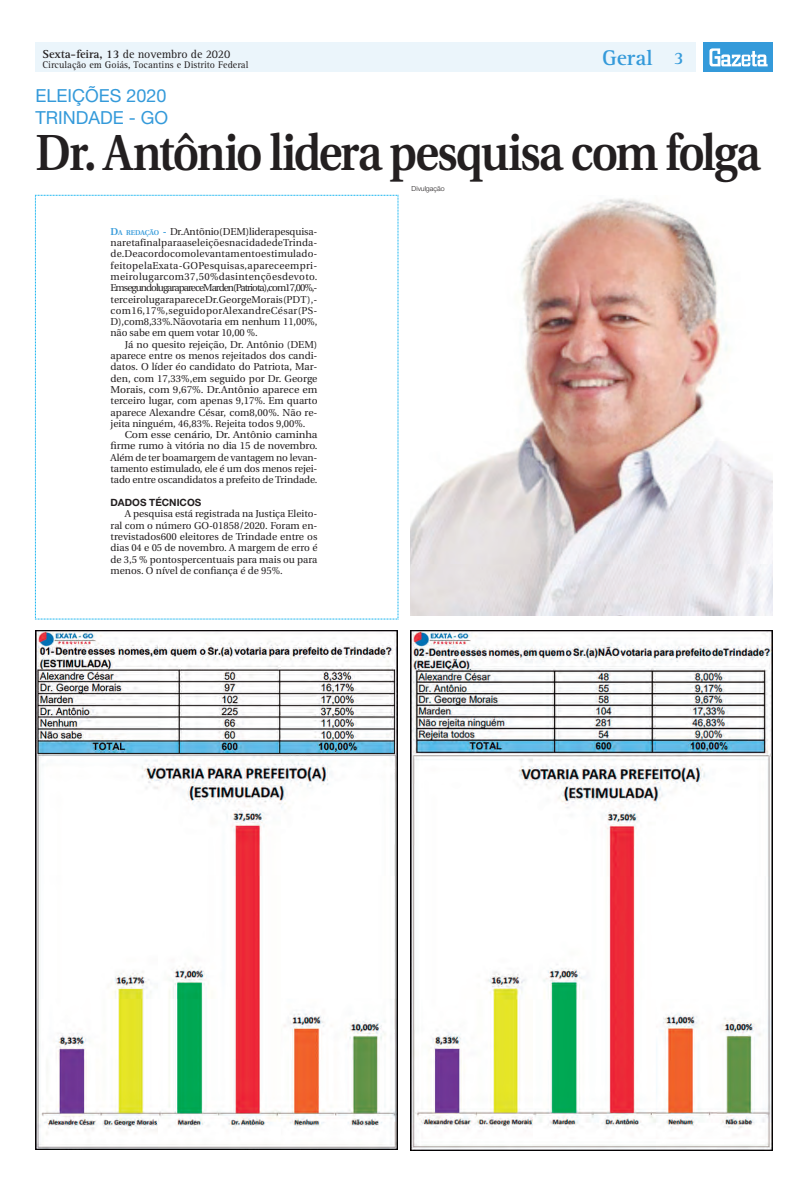
<style>
.page{position:relative;width:808px;height:1191px;background:#fff}
.page>*{position:absolute;margin:0;border:0;box-sizing:border-box;transform-origin:0 0}
.Manchete{font:600 50.6px "Utopia";letter-spacing:-.045em;color:#231f20;scale:.9 1}
.t1{font:700 22px "Rotis Serif";color:#349ada}
.Retranca{font:18px "Helvetica Neue";color:#349ada}
.t2{font:700 18px "Rotis Serif";color:#349ada}
.t3{font:12px "Rotis Serif";letter-spacing:-.01em;color:#231f20}
.TExto_Corrido{font:10px/11.3px "Utopia";color:#231f20;text-align:justify}
.Repórter{font:10px/11.3px "Utopia";letter-spacing:-.01em;color:#231f20;text-align:justify}
.TExto_Corrido-2{font:10px/11.3px "Utopia";color:#231f20;text-align:justify;scale:1.08 1}
.t4{font:10px "Rotis Serif";color:#231f20}
.Intertítulo{font:700 10px "Helvetica Neue";color:#231f20}
.Crédito_Fotógrafo{font:300 7px "Helvetica Neue";color:#231f20}
.s1{font-weight:700}
.s2{font-weight:600;color:#349ada}
.s3{font-weight:600;font-size:7px;color:#349ada}
</style>
<div class="page">
<div style="left:35px;top:43px;width:661px;height:29px;background:#ebf5fb"></div>
<div style="left:703px;top:43px;width:69px;height:29px;background:#349ada"></div>
<svg style="left:709px;top:48px;width:59px;height:18px"></svg>
<img style="left:410px;top:198px;width:362px;height:417px">
<img style="left:35px;top:630px;width:363px;height:519px">
<img style="left:410px;top:630px;width:362px;height:520px">
<svg style="left:35px;top:195px;width:363px;height:424px"></svg>
<p class="t3" style="left:43px;top:47px;width:189px"><span class="s1">Sexta-feira, 13</span> de novembro de 2020</p>
<p class="t4" style="left:43px;top:59px;width:207px">Circulação em Goiás, Tocantins e Distrito Federal</p>
<p class="t1" style="left:602px;top:45px;width:52px">Geral</p>
<p class="t2" style="left:674px;top:48px;width:12px">3</p>
<p class="Retranca" style="left:35px;top:85px;width:133px">ELEIÇÕES 2020</p>
<p class="Retranca" style="left:35px;top:107px;width:134px">TRINDADE - GO</p>
<p class="Manchete" style="left:35px;top:124px;width:807px">Dr. Antônio lidera pesquisa com folga</p>
<p class="Repórter" style="left:111px;top:226px;width:208px"><span class="s2">D</span><span class="s3">A REDAÇÃO</span> <span class="s2">-</span> Dr.Antõnio(DEM)liderapesquisa&shy;naretafinalparaaseleiçõesnacidadedeTrinda&shy;de.Deacordocomolevantamentoestimulado&shy;feitopelaExata-GOPesquisas,apareceempri&shy;meirolugarcom37,50%dasintençõesdevoto.<br>EmsegundolugarapareceMarden(Patriota),com17,00%,- terceirolugarapareceDr.GeorgeMorais(PDT),- com16,17%,seguidoporAlexandreCésar(PS-D),com8,33%.Nãovotaria em nenhum 11,00%, não sabe em quem votar 10,00 %.</p>
<p class="TExto_Corrido" style="left:111px;top:339px;width:208px;text-indent:14px">Já no quesito rejeição, Dr. Antônio (DEM) aparece entre os menos rejeitados dos candi&shy;datos. O líder éo candidato do Patriota, Mar&shy;den, com 17,33%,em seguido por Dr. George Morais, com 9,67%. Dr.Antônio aparece em terceiro lugar, com apenas 9,17%. Em quarto aparece Alexandre César, com8,00%. Não re&shy;jeita ninguém, 46,83%. Rejeita todos 9,00%.</p>
<p class="TExto_Corrido-2" style="left:111px;top:429px;width:193px;text-indent:14px">Com esse cenário, Dr. Antônio caminha firme rumo à vitória no dia 15 de novembro.<br>Além de ter boamargem de vantagem no levan&shy;tamento estimulado, ele é um dos menos rejei&shy;tado entre oscandidatos a prefeito de Trindade.</p>
<p class="Intertítulo" style="left:111px;top:496px;width:92px">DADOS TÉCNICOS</p>
<p class="TExto_Corrido" style="left:111px;top:508px;width:208px;text-indent:14px">A pesquisa está registrada na Justiça Eleito&shy;ral com o número GO-01858/2020. Foram en&shy;trevistados600 eleitores de Trindade entre os dias 04 e 05 de novembro. A margem de erro é de 3,5 % pontospercentuais para mais ou para menos. O nível de confiança é de 95%.</p>
<p class="Crédito_Fotógrafo" style="left:412px;top:185px;width:35px">Divulgação</p>
</div>
